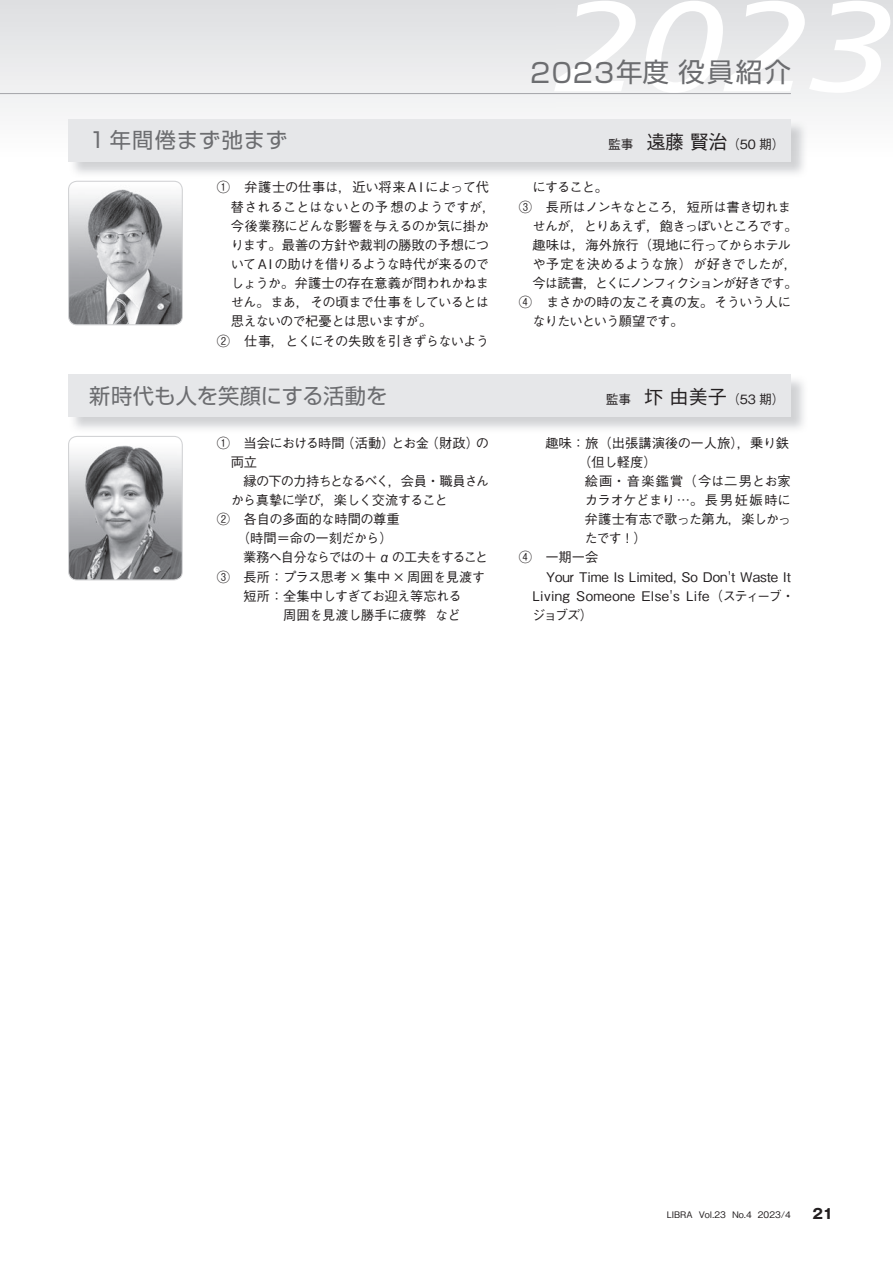
<style>
.page{position:relative;width:893px;height:1263px;background:#fff}
.page>*{position:absolute;margin:0;border:0;box-sizing:border-box;transform-origin:0 0}
.t1{font:26.55px "Shin Go Pro";letter-spacing:.055em;color:#6c6d70}
.t2{font:21.3px "Shin Go Pro";letter-spacing:-.005em;color:#6c6d70}
.t3{font:21.3px "Shin Go Pro";letter-spacing:.025em;color:#6c6d70}
.t4{font:700 13.8px "Gothic MB101 Pro";color:#231f20}
.t5{font:500 13.35px/19.2px "Gothic BBB Pro";letter-spacing:-.04em;color:#231f20}
.t6{font:500 13.35px "Gothic BBB Pro";color:#231f20}
.t7{font:500 13.35px "Gothic BBB Pro";letter-spacing:-.075em;color:#231f20}
.t8{font:500 13.35px "Gothic BBB Pro";letter-spacing:-.02em;color:#231f20}
.t9{font:500 13.35px "Gothic BBB Pro";letter-spacing:-.06em;color:#231f20}
.t10{font:500 13.35px "Gothic BBB Pro";letter-spacing:.025em;color:#231f20}
.t11{font:500 13.35px "Gothic BBB Pro";letter-spacing:-.115em;color:#231f20}
.t12{font:500 13.35px "Gothic BBB Pro";letter-spacing:-.08em;color:#231f20}
.t13{font:500 13.35px "Gothic BBB Pro";letter-spacing:-.09em;color:#231f20}
.t14{font:500 13.35px "Gothic BBB Pro";letter-spacing:.04em;color:#231f20}
.t15{font:500 12.75px "Gothic BBB Pro";color:#231f20}
.t16{font:500 9px "Gothic BBB Pro";color:#231f20}
.s1{font-size:19.2px}
</style>
<div class="page">
<svg style="left:0;top:0;width:893px;height:112px"></svg>
<div style="left:557px;top:3px;width:336px;height:109px;background:#f3f4f4"></div>
<svg style="left:554px;top:1px;width:336px;height:92px"></svg>
<div style="left:68px;top:374px;width:723px;height:43px;background:#e6e7e9"></div>
<div style="left:68px;top:119px;width:723px;height:43px;background:#e6e7e9"></div>
<img style="left:69px;top:181px;width:113px;height:144px">
<div style="left:68px;top:181px;width:115px;height:144px;border:1px solid #d1d2d4;border-radius:9px"></div>
<hr style="left:0;top:93px;width:791px;height:1px;background:#a8a9ad">
<img style="left:69px;top:436px;width:113px;height:144px">
<div style="left:68px;top:436px;width:115px;height:144px;border:1px solid #d1d2d4;border-radius:9px"></div>
<h1 class="t1" style="left:530px;top:50px;width:262px">2023年度 役員紹介</h1>
<h2 class="t3" style="left:89px;top:123px;width:199px">1 年間倦まず弛まず</h2>
<p class="t15" style="left:608px;top:134px;width:178px">監事　<span class="s1">遠藤 賢治</span>（50 期）</p>
<p class="t8" style="left:217px;top:177px;width:274px">① 弁護士の仕事は，近い将来A I によって代</p>
<p class="t8" style="left:231px;top:196px;width:266px">替されることはないとの予想のようですが，</p>
<p class="t5" style="left:231px;top:214px;width:260px">今後業務にどんな影響を与えるのか気に掛か</p>
<p class="t5" style="left:231px;top:234px;width:260px">ります。最善の方針や裁判の勝敗の予想につ</p>
<p class="t5" style="left:231px;top:253px;width:260px">いて A I の助けを借りるような時代が来るので</p>
<p class="t5" style="left:231px;top:272px;width:260px">しょうか。弁護士の存在意義が問われかねま</p>
<p class="t9" style="left:231px;top:291px;width:260px">せん。まあ，その頃まで仕事をしているとは</p>
<p class="t7" style="left:231px;top:311px;width:203px">思えないので杞憂とは思いますが。</p>
<p class="t9" style="left:217px;top:330px;width:274px">② 仕事，とくにその失敗を引きずらないよう</p>
<p class="t5" style="left:533px;top:176px;width:77px">にすること。</p>
<p class="t5" style="left:519px;top:195px;width:274px">③ 長所はノンキなところ，短所は書き切れま</p>
<p class="t7" style="left:533px;top:215px;width:267px">せんが，とりあえず，飽きっぽいところです。</p>
<p class="t5" style="left:533px;top:234px;width:260px">趣味は，海外旅行（現地に行ってからホテル</p>
<p class="t5" style="left:533px;top:253px;width:266px">や予定を決めるような旅）が好きでしたが，</p>
<p class="t11" style="left:533px;top:272px;width:267px">今は読書，とくにノンフィクションが好きです。</p>
<p class="t5" style="left:519px;top:291px;width:274px">④ まさかの時の友こそ真の友。そういう人に</p>
<p class="t7" style="left:533px;top:311px;width:153px">なりたいという願望です。</p>
<h2 class="t2" style="left:89px;top:378px;width:300px">新時代も人を笑顔にする活動を</h2>
<p class="t15" style="left:606px;top:389px;width:180px">監事　<span class="s1">圷 由美子</span>（53 期）</p>
<p class="t5" style="left:231px;top:431px;width:260px;text-indent:-14px">① 当会における時間（活動）とお金（財政）の両立</p>
<p class="t12" style="left:244px;top:470px;width:247px">縁の下の力持ちとなるべく，会員・職員さん</p>
<p class="t5" style="left:231px;top:489px;width:219px">から真摯に学び，楽しく交流すること</p>
<p class="t5" style="left:217px;top:508px;width:184px">② 各自の多面的な時間の尊重</p>
<p class="t5" style="left:237px;top:527px;width:157px">（時間＝命の一刻だから）</p>
<p class="t13" style="left:243px;top:547px;width:246px">業務へ自分ならではの＋αの工夫をすること</p>
<p class="t5" style="left:217px;top:565px;width:270px">③ 長所：プラス思考×集中×周囲を見渡す</p>
<p class="t5" style="left:243px;top:584px;width:220px">短所：全集中しすぎてお迎え等忘れる</p>
<p class="t5" style="left:283px;top:603px;width:179px">周囲を見渡し勝手に疲弊 など</p>
<p class="t6" style="left:519px;top:432px;width:272px">　　趣味：旅（出張講演後の一人旅），乗り鉄</p>
<p class="t5" style="left:578px;top:450px;width:80px">（但し軽度）</p>
<p class="t14" style="left:585px;top:470px;width:208px">絵画・音楽鑑賞（今は二男とお家</p>
<p class="t5" style="left:585px;top:489px;width:208px">カラオケどまり…。長男妊娠時に</p>
<p class="t5" style="left:585px;top:508px;width:208px">弁護士有志で歌った第九，楽しかっ</p>
<p class="t5" style="left:584px;top:527px;width:64px">たです！）</p>
<p class="t5" style="left:519px;top:546px;width:81px">④ 一期一会</p>
<p class="t6" style="left:546px;top:566px;width:246px">Your Time Is Limited, So Don't Waste It</p>
<p class="t10" style="left:533px;top:585px;width:264px">Living Someone Else's Life（スティーブ・</p>
<p class="t5" style="left:532px;top:603px;width:62px">ジョブズ）</p>
<p class="t16" style="left:667px;top:1207px;width:126px">LIBRA Vol.23 No.4 2023/4</p>
<p class="t4" style="left:812px;top:1202px;width:22px">21</p>
</div>
